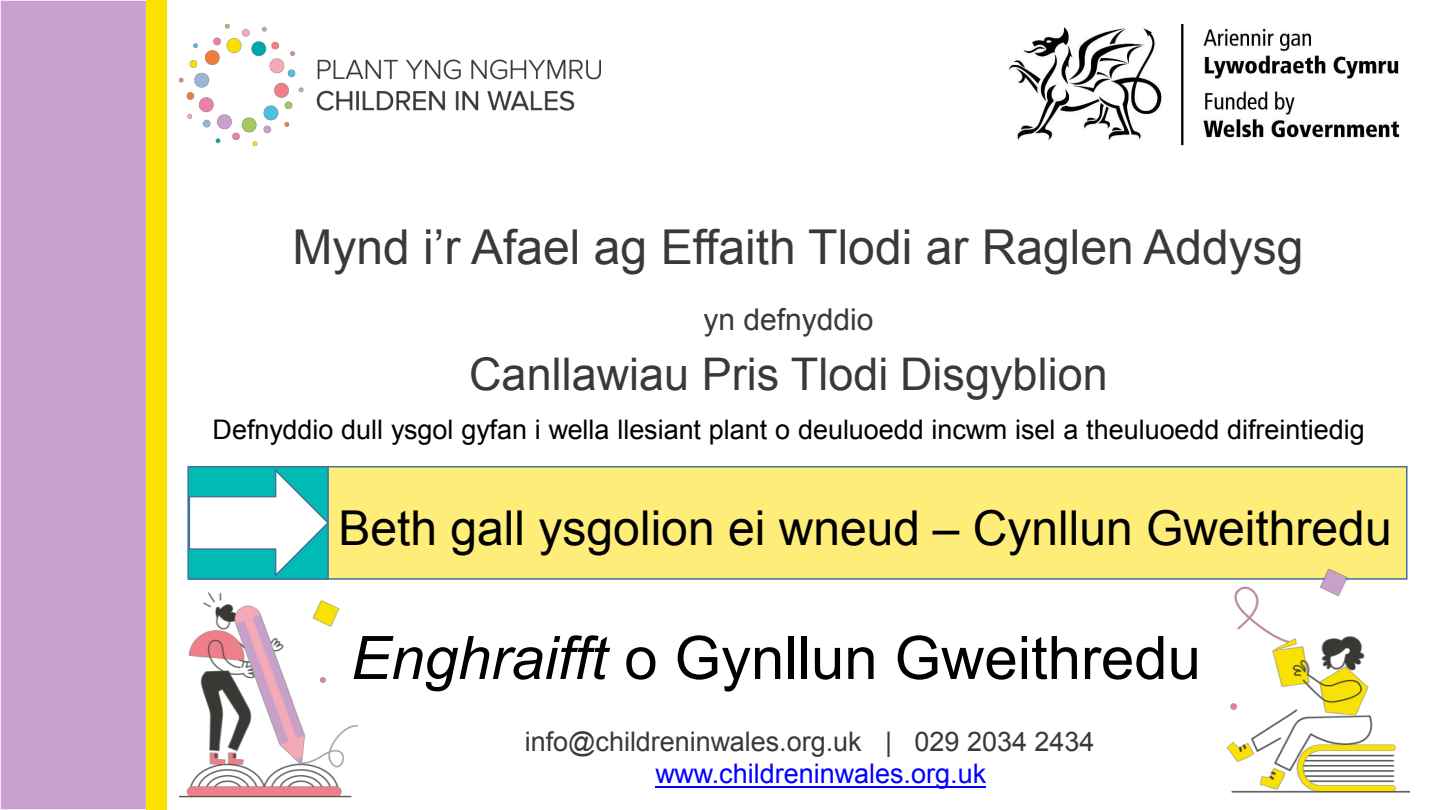
<style>
.page{position:relative;width:1440px;height:810px;background:#fff}
.page>*{position:absolute;margin:0;border:0;box-sizing:border-box;transform-origin:0 0}
.t1{font:60px "Arial";color:#000}
.t2{font:48.15px "Arial";color:#000}
.t3{font:48.15px "Arial";color:#373a36}
.t4{font:45px "Arial";color:#373a36}
.t5{font:30px "Arial";color:#373a36}
.t6{font:27px "Arial";color:#000}
.t7{font:27px "Arial";color:#373a36}
.t8{font:27px "Arial";color:#00f}
.s1{font-style:italic}
</style>
<div class="page">
<div style="left:189px;top:466px;width:1219px;height:114px;background:#ffed7a;border:2px solid #41719c"></div>
<hr style="left:656px;top:786px;width:330px;height:2px;background:#00f">
<div style="left:0;top:0;width:147px;height:810px;background:#c7a0ce;border:2px solid #fff"></div>
<div style="left:147px;top:0;width:20px;height:810px;background:#fce200"></div>
<img style="left:180px;top:25px;width:420px;height:121px">
<img style="left:180px;top:592px;width:178px;height:206px">
<svg style="left:187px;top:466px;width:142px;height:114px"></svg>
<svg style="left:188px;top:467px;width:142px;height:112px;background:#75d3d2"></svg>
<img style="left:1210px;top:560px;width:199px;height:233px">
<img style="left:1008px;top:24px;width:392px;height:122px">
<h2 class="t3" style="left:293px;top:229px;width:1013px">Mynd i’r Afael ag Effaith Tlodi ar Raglen Addysg</h2>
<p class="t5" style="left:703px;top:308px;width:172px">yn defnyddio</p>
<h3 class="t4" style="left:469px;top:357px;width:640px">Canllawiau Pris Tlodi Disgyblion</h3>
<p class="t6" style="left:213px;top:419px;width:1154px">Defnyddio dull ysgol gyfan i wella llesiant plant o deuluoedd incwm isel a theuluoedd difreintiedig</p>
<h2 class="t2" style="left:338px;top:510px;width:1055px">Beth gall ysgolion ei wneud – Cynllun Gweithredu</h2>
<h1 class="t1" style="left:351px;top:635px;width:852px"><span class="s1">Enghraifft</span> o Gynllun Gweithredu</h1>
<p class="t7" style="left:525px;top:731px;width:571px">info@childreninwales.org.uk | 029 2034 2434</p>
<p class="t8" style="left:656px;top:763px;width:332px">www.childreninwales.org.uk</p>
</div>
